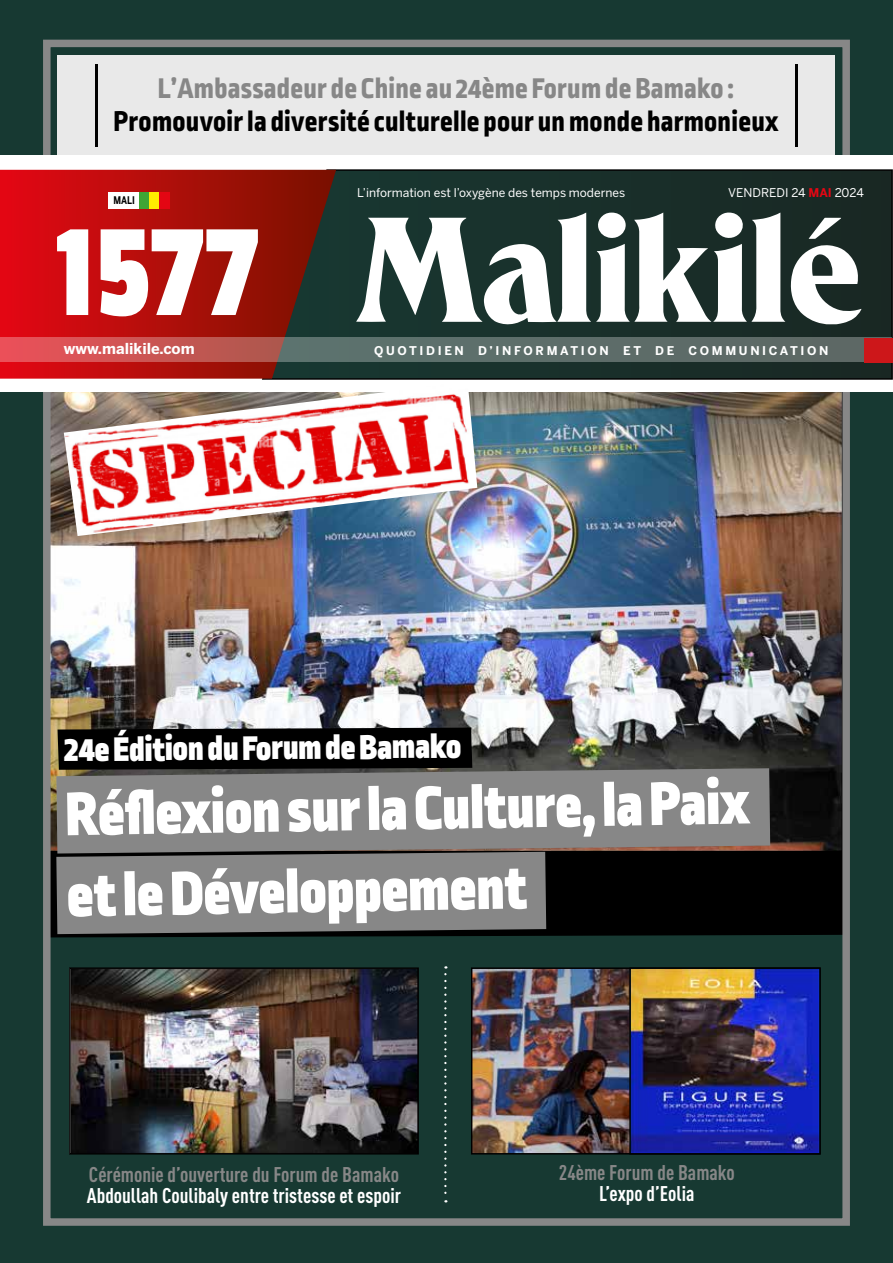
<style>
.page{position:relative;width:893px;height:1263px;background:#173932}
.page>*{position:absolute;margin:0;border:0;box-sizing:border-box;transform-origin:0 0}
.t1{font:137.85px "Passion One";color:#fff;scale:.95 1}
.t2{font:900 64.5px/81px "Ropa Sans Pro";color:#fff}
.t3{font:900 36px "Ropa Sans Pro";letter-spacing:-.01em;color:#fff}
.t4{font:800 30px "Ropa Sans Pro";letter-spacing:.01em;color:#000}
.t5{font:800 30px "Ropa Sans Pro";letter-spacing:.01em;color:#878787}
.t6{font:700 condensed 21px "DIN Pro";color:#878787}
.t7{font:700 condensed 21px "DIN Pro";color:#fff}
.t8{font:700 15px "Benton Sans";color:#fff}
.t9{font:12px "Benton Sans";color:#fff}
.t10{font:700 12px "Benton Sans";letter-spacing:.22em;color:#fff}
.t11{font:700 10.5px "Benton Sans";color:#000;scale:.81 1}
.s1{font-weight:700;color:#e30613}
</style>
<div class="page">
<div style="left:52px;top:852px;width:789px;height:85px;background:#000"></div>
<img style="left:52px;top:391px;width:789px;height:461px">
<div style="left:43px;top:40px;width:807px;height:1186px;border:8px solid #878787"></div>
<div style="left:58px;top:55px;width:777px;height:114px;background:#e9e9e9"></div>
<div style="left:1px;top:155px;width:892px;height:236px;background:#fff"></div>
<div style="left:261px;top:169px;width:632px;height:211px;background:#192f2a"></div>
<svg style="left:0;top:170px;width:336px;height:209px;background:#a6110e"></svg>
<svg style="left:0;top:337px;width:891px;height:24px;background:#816562"></svg>
<svg style="left:356px;top:212px;width:505px;height:113px"></svg>
<div style="left:864px;top:339px;width:29px;height:24px;background:#cd171a"></div>
<div style="left:108px;top:192px;width:32px;height:17px;background:#fff"></div>
<div style="left:140px;top:192px;width:10px;height:17px;background:#3fa535"></div>
<div style="left:150px;top:192px;width:10px;height:17px;background:#ffed00"></div>
<div style="left:160px;top:192px;width:10px;height:17px;background:#e30613"></div>
<hr style="left:95px;top:64px;width:3px;height:83px;background:#000">
<hr style="left:795px;top:64px;width:3px;height:83px;background:#000">
<img style="left:72px;top:970px;width:344px;height:181px">
<div style="left:69px;top:967px;width:350px;height:187px;border:2px solid #000"></div>
<img style="left:474px;top:970px;width:155px;height:181px">
<div style="left:471px;top:967px;width:350px;height:187px;border:2px solid #000"></div>
<img style="left:632px;top:970px;width:186px;height:181px">
<div style="left:629px;top:967px;width:192px;height:187px;border:2px solid #000"></div>
<svg style="left:444px;top:974px;width:3px;height:228px"></svg>
<div style="left:56px;top:853px;width:490px;height:81px;background:#878787"></div>
<svg style="left:56px;top:768px;width:714px;height:85px;background:#828180"></svg>
<div style="left:58px;top:728px;width:414px;height:42px;background:#000"></div>
<img style="left:64px;top:391px;width:413px;height:145px">
<h3 class="t5" style="left:158px;top:71px;width:578px">L’Ambassadeur de Chine au 24ème Forum de Bamako :</h3>
<h3 class="t4" style="left:114px;top:104px;width:666px">Promouvoir la diversité culturelle pour un monde harmonieux</h3>
<p class="t11" style="left:113px;top:194px;width:28px">MALI</p>
<h1 class="t1" style="left:55px;top:200px;width:218px">1577</h1>
<p class="t8" style="left:64px;top:340px;width:132px">www.malikile.com</p>
<p class="t9" style="left:357px;top:186px;width:270px">L’information est l’oxygène des temps modernes</p>
<p class="t9" style="left:728px;top:186px;width:137px">VENDREDI 24 <span class="s1">MAI</span> 2024</p>
<p class="t10" style="left:374px;top:343px;width:456px">QUOTIDIEN D’INFORMATION ET DE COMMUNICATION</p>
<h3 class="t3" style="left:65px;top:726px;width:399px">24e Édition du Forum de Bamako</h3>
<h2 class="t2" style="left:65px;top:777px;width:685px;rotate:-1deg">Réfl exion sur la Culture, la Paix et le Développement</h2>
<h3 class="t6" style="left:89px;top:1159px;width:312px">Cérémonie d’ouverture du Forum de Bamako</h3>
<h3 class="t7" style="left:87px;top:1180px;width:316px">Abdoullah Coulibaly entre tristesse et espoir</h3>
<h3 class="t6" style="left:559px;top:1157px;width:177px">24ème Forum de Bamako</h3>
<h3 class="t7" style="left:599px;top:1178px;width:97px">L’expo d’Eolia</h3>
</div>
